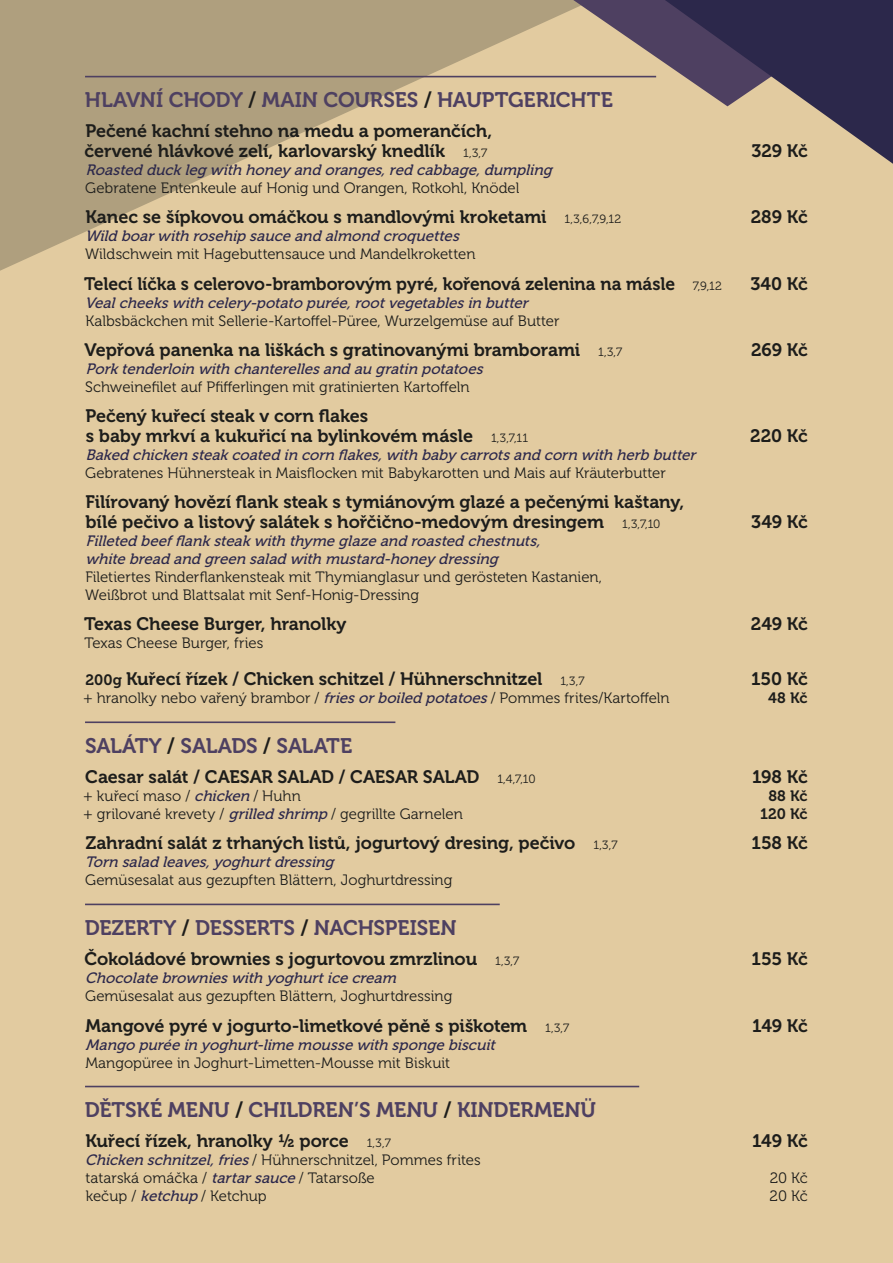
<style>
.page{position:relative;width:893px;height:1263px;background:#e2cba0}
.page>*{position:absolute;margin:0;border:0;box-sizing:border-box;transform-origin:0 0}
.t1{font:21px "Museo 700";letter-spacing:-.005em;color:#4e4061}
.t2{font:18px/19.5px "Museo 700";letter-spacing:-.005em;color:#1d1d1b}
.t3{font:15px/18px "Museo 300";color:#1d1d1b}
.t4{font:italic 15px/18px "Museo 500";color:#2c284b}
.t5{font:15px "Museo 700";color:#1d1d1b}
.s1{color:#1d1d1b}
.s2{font-family:"Museo 300";font-size:12px}
.s3{font-size:15px}
.s4{font-family:"Museo 500";font-style:italic;color:#2c284b}
</style>
<div class="page">
<svg style="left:0;top:0;width:573px;height:271px;fill:#af9f7e"></svg>
<svg style="left:573px;top:0;width:320px;height:164px"></svg>
<hr style="left:85px;top:76px;width:571px;height:1px;background:#4e4061">
<hr style="left:85px;top:721px;width:310px;height:2px;background:#4e4061">
<hr style="left:85px;top:903px;width:415px;height:2px;background:#4e4061">
<hr style="left:85px;top:1086px;width:554px;height:1px;background:#4e4061">
<h1 class="t1" style="left:85px;top:88px;width:529px">HLAVNÍ CHODY <span class="s1">/</span> MAIN COURSES <span class="s1">/</span> HAUPTGERICHTE</h1>
<p class="t2" style="left:85px;top:122px;width:409px">Pečené kachní stehno na medu a pomerančích, červené hlávkové zelí, karlovarský knedlík <span class="s2">1,3,7</span></p>
<p class="t2" style="left:751px;top:141px;width:58px">329 Kč</p>
<p class="t4" style="left:86px;top:161px;width:472px">Roasted duckleg with honeyand oranges,red cabbage,dumpling</p>
<p class="t3" style="left:85px;top:179px;width:436px">Gebratene Entenkeule auf Honig und Orangen, Rotkohl, Knödel</p>
<p class="t2" style="left:85px;top:208px;width:537px">Kanec se šípkovou omáčkou s mandlovými kroketami <span class="s2">1,3,6,7,9,12</span></p>
<p class="t2" style="left:751px;top:208px;width:58px">289 Kč</p>
<p class="t4" style="left:85px;top:227px;width:380px">Wild boarwith rosehip sauceand almond croquettes</p>
<p class="t3" style="left:85px;top:245px;width:392px">Wildschwein mit Hagebuttensauce und Mandelkroketten</p>
<p class="t2" style="left:84px;top:274px;width:639px">Telecí líčka s celerovo-bramborovým pyré, kořenová zelenina na másle <span class="s2">7,9,12</span></p>
<p class="t2" style="left:750px;top:274px;width:59px">340 Kč</p>
<p class="t4" style="left:85px;top:294px;width:449px">Vealcheekswith celery-potato purée,rootvegetablesin butter</p>
<p class="t3" style="left:85px;top:312px;width:476px">Kalbsbäckchen mit Sellerie-Kartoffel-Püree, Wurzelgemüse auf Butter</p>
<p class="t2" style="left:84px;top:340px;width:539px">Vepřová panenka na liškách s gratinovanými bramborami <span class="s2">1,3,7</span></p>
<p class="t2" style="left:751px;top:340px;width:58px">269 Kč</p>
<p class="t4" style="left:86px;top:360px;width:403px">Porktenderloin with chanterellesand au gratin potatoes</p>
<p class="t3" style="left:85px;top:378px;width:386px">Schweinefilet auf Pfifferlingen mit gratinierten Kartoffeln</p>
<p class="t2" style="left:85px;top:406px;width:444px">Pečený kuřecí steak v corn flakes<br>s baby mrkví a kukuřicí na bylinkovém másle <span class="s2">1,3,7,11</span></p>
<p class="t2" style="left:750px;top:426px;width:59px">220 Kč</p>
<p class="t4" style="left:85px;top:446px;width:616px">Baked chicken steakcoated in corn flakes,with babycarrotsand corn with herb butter</p>
<p class="t3" style="left:85px;top:464px;width:582px">Gebratenes Hühnersteak in Maisflocken mit Babykarotten und Mais auf Kräuterbutter</p>
<p class="t2" style="left:85px;top:492px;width:600px">Filírovaný hovězí flank steak s tymiánovým glazé a pečenými kaštany, bílé pečivo a listový salátek s hořčično-medovým dresingem <span class="s2">1,3,7,10</span></p>
<p class="t2" style="left:751px;top:512px;width:58px">349 Kč</p>
<p class="t4" style="left:86px;top:532px;width:460px">Filleted beefflanksteakwith thymeglazeand roasted chestnuts, whitebread and green salad with mustard-honeydressing</p>
<p class="t3" style="left:85px;top:568px;width:519px">Filetiertes Rinderflankensteak mit Thymianglasur und gerösteten Kastanien,<br>Weißbrot und Blattsalat mit Senf-Honig-Dressing</p>
<p class="t2" style="left:84px;top:614px;width:264px">Texas Cheese Burger, hranolky</p>
<p class="t2" style="left:751px;top:614px;width:58px">249 Kč</p>
<p class="t3" style="left:84px;top:634px;width:181px">Texas Cheese Burger, fries</p>
<p class="t2" style="left:86px;top:670px;width:500px"><span class="s3">200g</span> Kuřecí řízek / Chicken schitzel / Hühnerschnitzel <span class="s2">1,3,7</span></p>
<p class="t2" style="left:751px;top:670px;width:58px">150 Kč</p>
<p class="t3" style="left:84px;top:689px;width:588px">+ hranolky nebo vařený brambor / <span class="s4">friesorboiled potatoes</span>/ Pommes frites/Kartoffeln</p>
<p class="t5" style="left:768px;top:690px;width:41px">48 Kč</p>
<h1 class="t1" style="left:85px;top:734px;width:269px">SALÁTY <span class="s1">/</span> SALADS <span class="s1">/</span> SALATE</h1>
<p class="t2" style="left:85px;top:767px;width:452px">Caesar salát / CAESAR SALAD / CAESAR SALAD <span class="s2">1,4,7,10</span></p>
<p class="t2" style="left:752px;top:767px;width:57px">198 Kč</p>
<p class="t3" style="left:84px;top:787px;width:219px">+ kuřecí maso / <span class="s4">chicken</span> / Huhn</p>
<p class="t5" style="left:768px;top:788px;width:41px">88 Kč</p>
<p class="t3" style="left:84px;top:805px;width:381px">+ grilované krevety / <span class="s4">grilled shrimp</span> / gegrillte Garnelen</p>
<p class="t5" style="left:760px;top:806px;width:49px">120 Kč</p>
<p class="t2" style="left:86px;top:834px;width:533px">Zahradní salát z trhaných listů, jogurtový dresing, pečivo <span class="s2">1,3,7</span></p>
<p class="t2" style="left:752px;top:834px;width:58px">158 Kč</p>
<p class="t4" style="left:85px;top:853px;width:255px">Torn salad leaves,yoghurtdressing</p>
<p class="t3" style="left:85px;top:872px;width:369px">Gemüsesalat aus gezupften Blättern, Joghurtdressing</p>
<h1 class="t1" style="left:85px;top:916px;width:373px">DEZERTY <span class="s1">/</span> DESSERTS <span class="s1">/</span> NACHSPEISEN</h1>
<p class="t2" style="left:85px;top:949px;width:436px">Čokoládové brownies s jogurtovou zmrzlinou <span class="s2">1,3,7</span></p>
<p class="t2" style="left:752px;top:949px;width:58px">155 Kč</p>
<p class="t4" style="left:85px;top:969px;width:317px">Chocolatebrownieswith yoghurticecream</p>
<p class="t3" style="left:85px;top:987px;width:369px">Gemüsesalat aus gezupften Blättern, Joghurtdressing</p>
<p class="t2" style="left:85px;top:1016px;width:485px">Mangové pyré v jogurto-limetkové pěně s piškotem <span class="s2">1,3,7</span></p>
<p class="t2" style="left:752px;top:1016px;width:57px">149 Kč</p>
<p class="t4" style="left:86px;top:1036px;width:415px">Mango puréein yoghurt-limemoussewith spongebiscuit</p>
<p class="t3" style="left:85px;top:1054px;width:366px">Mangopüree in Joghurt-Limetten-Mousse mit Biskuit</p>
<h1 class="t1" style="left:85px;top:1098px;width:513px">DĚTSKÉ MENU <span class="s1">/</span> CHILDREN’S MENU <span class="s1">/</span> KINDERMENÜ</h1>
<p class="t2" style="left:85px;top:1132px;width:307px">Kuřecí řízek, hranolky ½ porce <span class="s2">1,3,7</span></p>
<p class="t2" style="left:752px;top:1132px;width:57px">149 Kč</p>
<p class="t3" style="left:85px;top:1151px;width:397px"><span class="s4">Chicken schnitzel,fries</span>/ Hühnerschnitzel, Pommes frites tatarská omáčka / <span class="s4">tartarsauce</span>/ Tatarsoße</p>
<p class="t3" style="left:770px;top:1169px;width:40px">20 Kč</p>
<p class="t3" style="left:86px;top:1187px;width:182px">kečup / <span class="s4">ketchup</span> / Ketchup</p>
<p class="t3" style="left:770px;top:1187px;width:40px">20 Kč</p>
</div>
